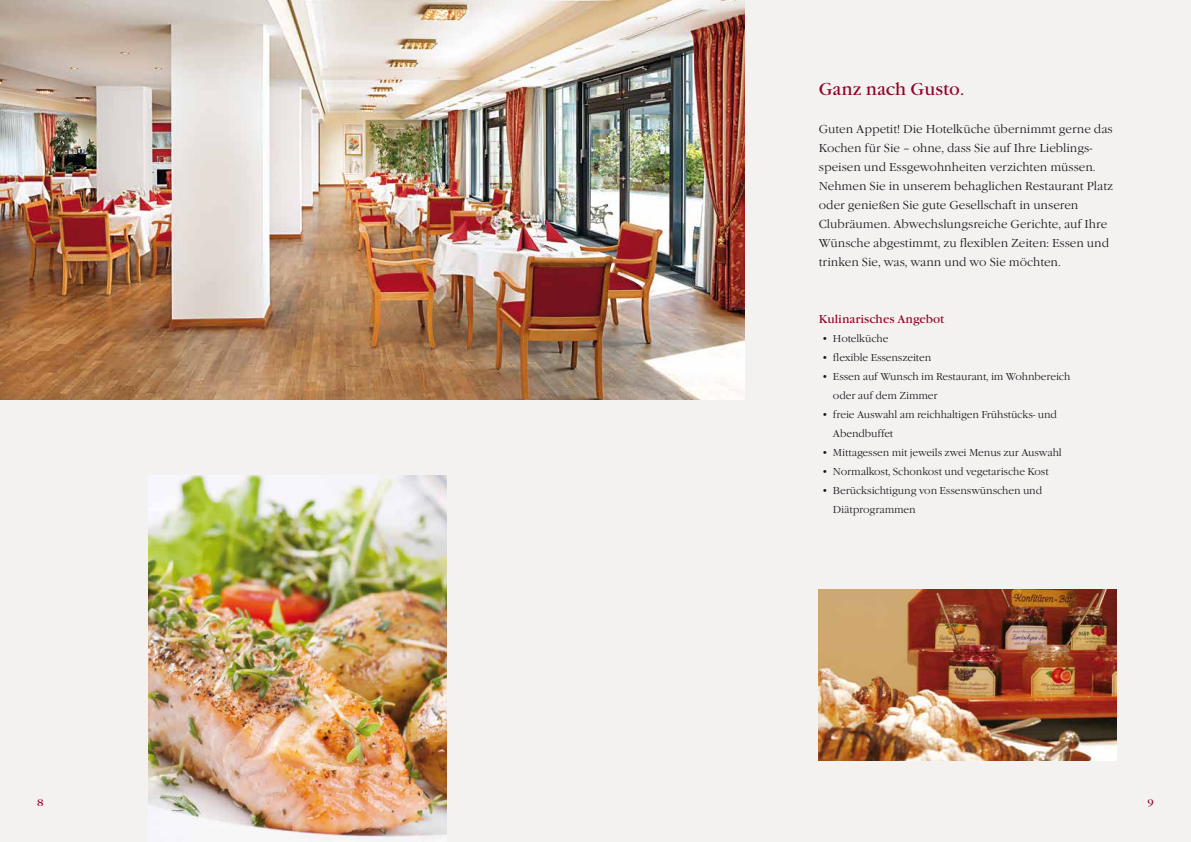
<style>
.page{position:relative;width:1191px;height:842px;background:#f4f2f0}
.page>*{position:absolute;margin:0;border:0;box-sizing:border-box;transform-origin:0 0}
.t1{font:18px "Garamond Itc T Boo";color:#92062a}
.t2{font:300 12px/19px "Garamond Itc T";color:#1a171c}
.t3{font:12px "Garamond Itc T Boo";color:#92062a}
.t4{font:300 10.5px/19px "Garamond Itc T";letter-spacing:-.01em;color:#1a171c}
.t5{font:10px "Garamond Itc T Boo";color:#92062a;scale:1.09 1}
</style>
<div class="page">
<img style="left:149px;top:475px;width:297px;height:367px">
<img style="left:819px;top:589px;width:297px;height:171px">
<img style="left:0;top:0;width:744px;height:399px">
<h1 class="t1" style="left:819px;top:79px;width:147px">Ganz nach Gusto.</h1>
<p class="t2" style="left:819px;top:120px;width:296px">Guten Appetit! Die Hotelküche übernimmt gerne das Kochen für Sie – ohne, dass Sie auf Ihre Lieblings&shy;speisen und Essgewohnheiten verzichten müssen.<br>Nehmen Sie in unserem behaglichen Restaurant Platz oder genießen Sie gute Gesellschaft in unseren Clubräumen. Abwechslungsreiche Gerichte, auf Ihre Wünsche abgestimmt, zu flexiblen Zeiten: Essen und trinken Sie, was, wann und wo Sie möchten.</p>
<p class="t3" style="left:819px;top:312px;width:127px">Kulinarisches Angebot</p>
<p class="t4" style="left:821px;top:329px;width:68px">• Hotelküche</p>
<p class="t4" style="left:821px;top:348px;width:111px">• flexible Essenszeiten</p>
<p class="t4" style="left:833px;top:367px;width:239px;text-indent:-11px">• Essen auf Wunsch im Restaurant, im Wohnbereich oder auf dem Zimmer</p>
<p class="t4" style="left:833px;top:405px;width:226px;text-indent:-11px">• freie Auswahl am reichhaltigen Frühstücks- und<br>Abendbuffet</p>
<p class="t4" style="left:821px;top:443px;width:242px">• Mittagessen mit jeweils zwei Menus zur Auswahl</p>
<p class="t4" style="left:821px;top:462px;width:228px">• Normalkost, Schonkost und vegetarische Kost</p>
<p class="t4" style="left:833px;top:481px;width:211px;text-indent:-11px">• Berücksichtigung von Essenswünschen und<br>Diätprogrammen</p>
<p class="t5" style="left:37px;top:796px;width:7px">8</p>
<p class="t5" style="left:1147px;top:796px;width:7px">9</p>
</div>
